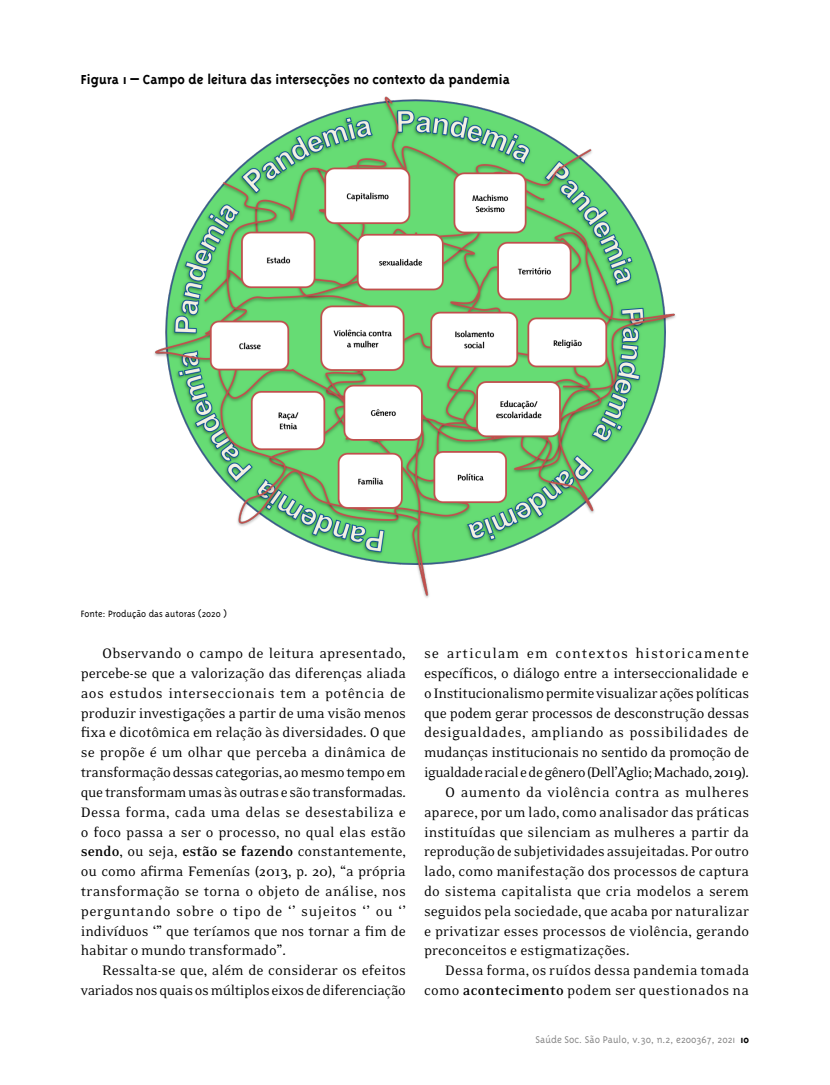
<style>
.page{position:relative;width:830px;height:1085px;background:#fff}
.page>*{position:absolute;margin:0;border:0;box-sizing:border-box;transform-origin:0 0}
.t1{font:15.75px/19.8px "Eidetic Neo";color:#000;text-align:justify}
.t2{font:15.75px "Eidetic Neo";letter-spacing:-.02em;color:#000}
.t3{font:15.75px "Eidetic Neo";letter-spacing:.02em;color:#000}
.t4{font:15.75px/19.8px "Eidetic Neo";letter-spacing:-.025em;color:#000;text-align:right}
.t5{font:15.75px "Eidetic Neo";letter-spacing:-.03em;color:#000}
.t6{font:15.75px "Eidetic Neo";letter-spacing:.06em;color:#000}
.t7{font:700 15px "Triplex";color:#000}
.t8{font:300 11.25px "Triplex";color:#878787}
.t9{font:300 10.5px "Triplex";color:#000}
.s1{font-weight:700}
.s2{font-weight:700;color:#000}
</style>
<div class="page">
<img style="left:154px;top:96px;width:522px;height:502px">
<p class="t7" style="left:81px;top:70px;width:430px">Figura 1 – Campo de leitura das intersecções no contexto da pandemia</p>
<p class="t9" style="left:81px;top:607px;width:147px">Fonte: Produção das autoras (2020 )</p>
<p class="t1" style="left:81px;top:644px;width:326px;text-indent:21px">Observando o campo de leitura apresentado, percebe-se que a valorização das diferenças aliada aos estudos interseccionais tem a potência de produzir investigações a partir de uma visão menos fixa e dicotômica em relação às diversidades. O que se propõe é um olhar que perceba a dinâmica de transformação dessas categorias, ao mesmo tempo em que transformam umas às outras e são transformadas.<br>Dessa forma, cada uma delas se desestabiliza e o foco passa a ser o processo, no qual elas estão <span class="s1">sendo</span>, ou seja, <span class="s1">estão se fazendo</span> constantemente, ou como afirma Femenías (2013, p. 20), “a própria transformação se torna o objeto de análise, nos perguntando sobre o tipo de ‘’ sujeitos ‘’ ou ‘’ indivíduos ‘” que teríamos que nos tornar a fim de habitar o mundo transformado”.</p>
<p class="t4" style="left:81px;top:960px;width:326px">Ressalta-se que, além de considerar os efeitos variados nos quais os múltiplos eixos de diferenciação</p>
<p class="t6" style="left:424px;top:645px;width:326px">se articulam em contextos historicamente</p>
<p class="t1" style="left:424px;top:663px;width:326px">específicos, o diálogo entre a interseccionalidade e</p>
<p class="t2" style="left:424px;top:685px;width:326px">oInstitucionalismo permite visualizar ações políticas</p>
<p class="t2" style="left:424px;top:705px;width:326px">que podem gerar processos de desconstrução dessas</p>
<p class="t3" style="left:424px;top:724px;width:326px">desigualdades, ampliando as possibilidades de</p>
<p class="t2" style="left:424px;top:744px;width:326px">mudanças institucionais no sentido da promoção de</p>
<p class="t5" style="left:424px;top:764px;width:326px">igualdade racial e de gênero (Dell’Aglio; Machado, 2019).</p>
<p class="t3" style="left:445px;top:784px;width:305px">O aumento da violência contra as mulheres</p>
<p class="t1" style="left:424px;top:802px;width:326px">aparece, por um lado, como analisador das práticas</p>
<p class="t1" style="left:424px;top:822px;width:326px">instituídas que silenciam as mulheres a partir da</p>
<p class="t1" style="left:424px;top:842px;width:326px">reprodução de subjetividades assujeitadas. Por outro</p>
<p class="t1" style="left:424px;top:861px;width:326px">lado, como manifestação dos processos de captura</p>
<p class="t1" style="left:424px;top:881px;width:326px">do sistema capitalista que cria modelos a serem</p>
<p class="t1" style="left:424px;top:901px;width:326px">seguidos pela sociedade, que acaba por naturalizar</p>
<p class="t1" style="left:424px;top:921px;width:326px">e privatizar esses processos de violência, gerando</p>
<p class="t1" style="left:424px;top:941px;width:207px">preconceitos e estigmatizações.</p>
<p class="t1" style="left:445px;top:960px;width:305px">Dessa forma, os ruídos dessa pandemia tomada</p>
<p class="t3" style="left:424px;top:982px;width:326px">como <span class="s1">acontecimento</span> podem ser questionados na</p>
<p class="t8" style="left:535px;top:1033px;width:215px">Saúde Soc. São Paulo, v.30, n.2, e200367, 2021 <span class="s2">10</span></p>
</div>
